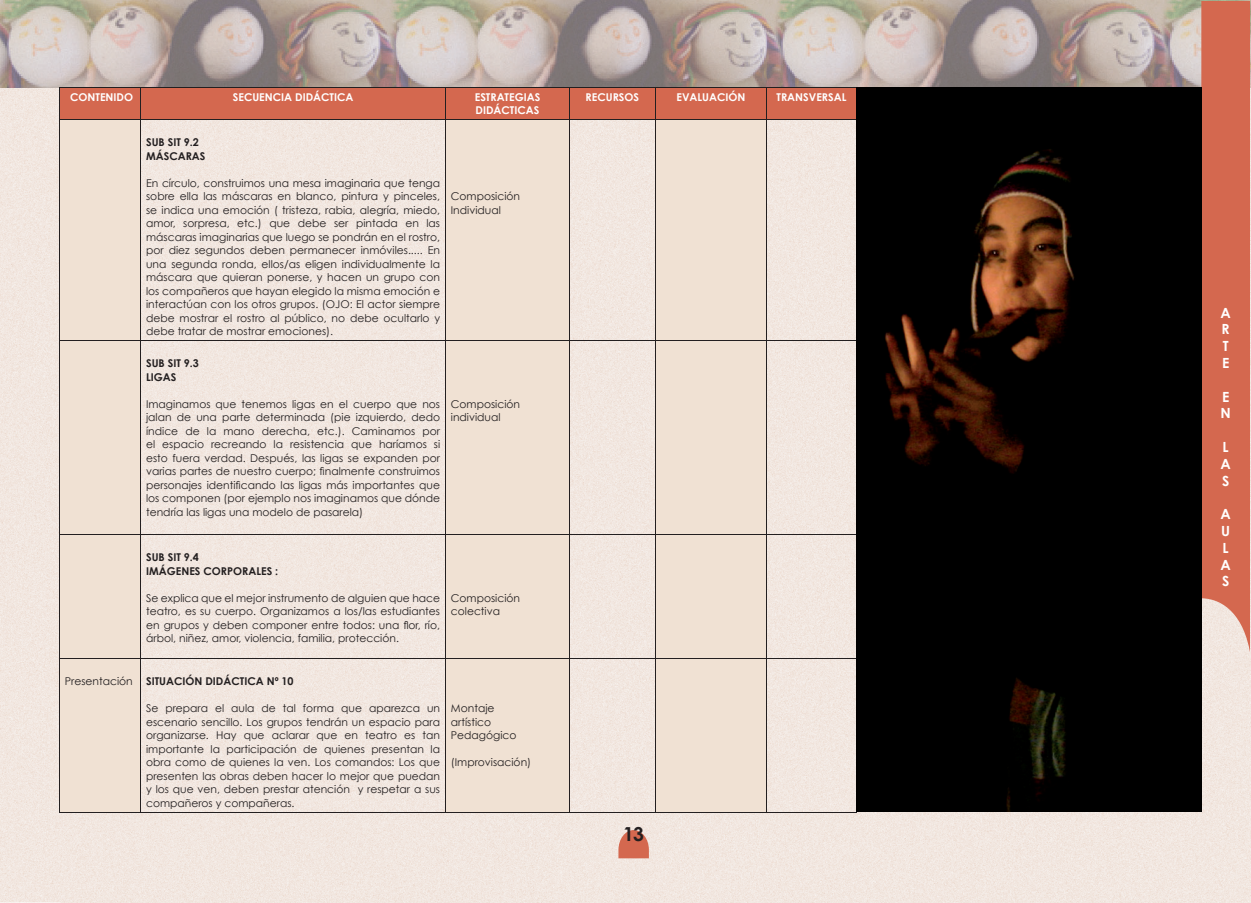
<style>
.page{position:relative;width:1251px;height:903px;background:#fff}
.page>*{position:absolute;margin:0;border:0;box-sizing:border-box;transform-origin:0 0}
.t1{font:700 19.25px "Century Gothic";color:#231f20}
.t2{font:700 14px/16.8px "Century Gothic";color:#fff}
.t3{font:10.67px/13.5px "Century Gothic";color:#231f20;text-align:justify}
.t4{font:700 10.67px/13.5px "Century Gothic";color:#231f20}
.t5{font:700 10.67px/13px "Century Gothic";color:#fff}
.s1{font-weight:400}
</style>
<div class="page">
<div style="left:0;top:88px;width:61px;height:814px;background:#f1e7e0"></div>
<div style="left:61px;top:120px;width:1188px;height:782px;background:#f2e7e0"></div>
<svg style="left:618px;top:830px;width:30px;height:28px"></svg>
<img style="left:0;top:0;width:1250px;height:88px">
<svg style="left:1200px;top:1px;width:49px;height:651px;background:#bb644f"></svg>
<div style="left:60px;top:89px;width:795px;height:30px;background:#d4684f"></div>
<svg style="left:60px;top:120px;width:706px;height:692px;background:#f1e4db"></svg>
<div style="left:446px;top:120px;width:123px;height:692px;background:#f0e1d3"></div>
<hr style="left:59px;top:88px;width:82px;height:1px;background:#231f20">
<hr style="left:59px;top:88px;width:1px;height:31px;background:#231f20">
<hr style="left:141px;top:88px;width:304px;height:1px;background:#231f20">
<hr style="left:140px;top:88px;width:1px;height:31px;background:#231f20">
<hr style="left:445px;top:88px;width:124px;height:1px;background:#231f20">
<hr style="left:445px;top:88px;width:1px;height:31px;background:#231f20">
<hr style="left:569px;top:88px;width:86px;height:1px;background:#231f20">
<hr style="left:569px;top:88px;width:1px;height:31px;background:#231f20">
<hr style="left:655px;top:88px;width:111px;height:1px;background:#231f20">
<hr style="left:655px;top:88px;width:1px;height:31px;background:#231f20">
<hr style="left:766px;top:88px;width:90px;height:1px;background:#231f20">
<hr style="left:766px;top:88px;width:1px;height:31px;background:#231f20">
<hr style="left:855px;top:88px;width:1px;height:31px;background:#231f20">
<hr style="left:59px;top:119px;width:82px;height:1px;background:#231f20">
<hr style="left:59px;top:120px;width:1px;height:220px;background:#231f20">
<hr style="left:141px;top:119px;width:304px;height:1px;background:#231f20">
<hr style="left:140px;top:120px;width:1px;height:220px;background:#231f20">
<hr style="left:445px;top:119px;width:124px;height:1px;background:#231f20">
<hr style="left:445px;top:120px;width:1px;height:220px;background:#231f20">
<hr style="left:569px;top:119px;width:86px;height:1px;background:#231f20">
<hr style="left:569px;top:120px;width:1px;height:220px;background:#231f20">
<hr style="left:655px;top:119px;width:111px;height:1px;background:#231f20">
<hr style="left:655px;top:120px;width:1px;height:220px;background:#231f20">
<hr style="left:766px;top:119px;width:90px;height:1px;background:#231f20">
<hr style="left:766px;top:120px;width:1px;height:220px;background:#231f20">
<hr style="left:855px;top:120px;width:1px;height:220px;background:#231f20">
<hr style="left:59px;top:340px;width:82px;height:1px;background:#231f20">
<hr style="left:59px;top:340px;width:1px;height:194px;background:#231f20">
<hr style="left:141px;top:340px;width:304px;height:1px;background:#231f20">
<hr style="left:140px;top:340px;width:1px;height:194px;background:#231f20">
<hr style="left:445px;top:340px;width:124px;height:1px;background:#231f20">
<hr style="left:445px;top:340px;width:1px;height:194px;background:#231f20">
<hr style="left:569px;top:340px;width:86px;height:1px;background:#231f20">
<hr style="left:569px;top:340px;width:1px;height:194px;background:#231f20">
<hr style="left:655px;top:340px;width:111px;height:1px;background:#231f20">
<hr style="left:655px;top:340px;width:1px;height:194px;background:#231f20">
<hr style="left:766px;top:340px;width:90px;height:1px;background:#231f20">
<hr style="left:766px;top:340px;width:1px;height:194px;background:#231f20">
<hr style="left:855px;top:340px;width:1px;height:194px;background:#231f20">
<hr style="left:59px;top:534px;width:82px;height:1px;background:#231f20">
<hr style="left:59px;top:534px;width:1px;height:124px;background:#231f20">
<hr style="left:141px;top:534px;width:304px;height:1px;background:#231f20">
<hr style="left:140px;top:534px;width:1px;height:124px;background:#231f20">
<hr style="left:445px;top:534px;width:124px;height:1px;background:#231f20">
<hr style="left:445px;top:534px;width:1px;height:124px;background:#231f20">
<hr style="left:569px;top:534px;width:86px;height:1px;background:#231f20">
<hr style="left:569px;top:534px;width:1px;height:124px;background:#231f20">
<hr style="left:655px;top:534px;width:111px;height:1px;background:#231f20">
<hr style="left:655px;top:534px;width:1px;height:124px;background:#231f20">
<hr style="left:766px;top:534px;width:90px;height:1px;background:#231f20">
<hr style="left:766px;top:534px;width:1px;height:124px;background:#231f20">
<hr style="left:855px;top:534px;width:1px;height:124px;background:#231f20">
<hr style="left:59px;top:658px;width:82px;height:1px;background:#231f20">
<hr style="left:59px;top:659px;width:1px;height:153px;background:#231f20">
<hr style="left:141px;top:658px;width:304px;height:1px;background:#231f20">
<hr style="left:140px;top:659px;width:1px;height:153px;background:#231f20">
<hr style="left:445px;top:658px;width:124px;height:1px;background:#231f20">
<hr style="left:445px;top:659px;width:1px;height:153px;background:#231f20">
<hr style="left:569px;top:658px;width:86px;height:1px;background:#231f20">
<hr style="left:569px;top:659px;width:1px;height:153px;background:#231f20">
<hr style="left:655px;top:658px;width:111px;height:1px;background:#231f20">
<hr style="left:655px;top:659px;width:1px;height:153px;background:#231f20">
<hr style="left:766px;top:658px;width:90px;height:1px;background:#231f20">
<hr style="left:766px;top:659px;width:1px;height:153px;background:#231f20">
<hr style="left:855px;top:659px;width:1px;height:153px;background:#231f20">
<hr style="left:59px;top:812px;width:82px;height:1px;background:#231f20">
<hr style="left:141px;top:812px;width:304px;height:1px;background:#231f20">
<hr style="left:445px;top:812px;width:124px;height:1px;background:#231f20">
<hr style="left:569px;top:812px;width:86px;height:1px;background:#231f20">
<hr style="left:655px;top:812px;width:111px;height:1px;background:#231f20">
<hr style="left:766px;top:812px;width:90px;height:1px;background:#231f20">
<img style="left:856px;top:88px;width:344px;height:723px">
<p class="t5" style="left:70px;top:90px;width:64px">CONTENIDO</p>
<p class="t5" style="left:233px;top:90px;width:122px">SECUENCIA DIDÁCTICA</p>
<p class="t5" style="left:474px;top:90px;width:67px">ESTRATEGIAS<br>DIDÁCTICAS</p>
<p class="t5" style="left:585px;top:90px;width:55px">RECURSOS</p>
<p class="t5" style="left:676px;top:90px;width:70px">EVALUACIÓN</p>
<p class="t5" style="left:776px;top:90px;width:71px">TRANSVERSAL</p>
<p class="t4" style="left:146px;top:135px;width:61px">SUB SIT 9.2<br>MÁSCARAS</p>
<p class="t3" style="left:146px;top:176px;width:295px">En círculo, construimos una mesa imaginaria que tenga sobre ella las máscaras en blanco, pintura y pinceles, se indica una emoción ( tristeza, rabia, alegría, miedo, amor, sorpresa, etc.) que debe ser pintada en las máscaras imaginarias que luego se pondrán en el rostro, por diez segundos deben permanecer inmóviles..... En una segunda ronda, ellos/as eligen individualmente la máscara que quieran ponerse, y hacen un grupo con los compañeros que hayan elegido la misma emoción e interactúan con los otros grupos. (OJO: El actor siempre debe mostrar el rostro al público, no debe ocultarlo y debe tratar de mostrar emociones).</p>
<p class="t3" style="left:451px;top:189px;width:71px">Composición<br>Individual</p>
<p class="t4" style="left:146px;top:356px;width:54px">SUB SIT 9.3<br>LIGAS</p>
<p class="t3" style="left:146px;top:397px;width:295px">Imaginamos que tenemos ligas en el cuerpo que nos jalan de una parte determinada (pie izquierdo, dedo índice de la mano derecha, etc.). Caminamos por el espacio recreando la resistencia que haríamos si esto fuera verdad. Después, las ligas se expanden por varias partes de nuestro cuerpo; finalmente construimos personajes identificando las ligas más importantes que los componen (por ejemplo nos imaginamos que dónde tendría las ligas una modelo de pasarela)</p>
<p class="t3" style="left:451px;top:397px;width:71px">Composición individual</p>
<p class="t4" style="left:146px;top:550px;width:134px">SUB SIT 9.4<br>IMÁGENES CORPORALES :</p>
<p class="t3" style="left:146px;top:591px;width:295px">Se explica que el mejor instrumento de alguien que hace teatro, es su cuerpo. Organizamos a los/las estudiantes en grupos y deben componer entre todos: una flor, río, árbol, niñez, amor, violencia, familia, protección.</p>
<p class="t3" style="left:451px;top:591px;width:71px">Composición colectiva</p>
<p class="t4" style="left:65px;top:674px;width:230px"><span class="s1">Presentación</span> SITUACIÓN DIDÁCTICA Nº 10</p>
<p class="t3" style="left:146px;top:702px;width:295px">Se prepara el aula de tal forma que aparezca un escenario sencillo. Los grupos tendrán un espacio para organizarse. Hay que aclarar que en teatro es tan importante la participación de quienes presentan la obra como de quienes la ven. Los comandos: Los que presenten las obras deben hacer lo mejor que puedan y los que ven, deben prestar atención y respetar a sus compañeros y compañeras.</p>
<p class="t3" style="left:451px;top:702px;width:67px;text-align:left">Montaje artístico<br>Pedagógico</p>
<p class="t3" style="left:451px;top:755px;width:82px">(Improvisación)</p>
<h1 class="t1" style="left:623px;top:821px;width:22px">13</h1>
<h2 class="t2" style="left:1220px;top:304px;width:12px">A<br>R<br>T<br>E</h2>
<h2 class="t2" style="left:1220px;top:388px;width:12px">E<br>N</h2>
<h2 class="t2" style="left:1220px;top:438px;width:12px">L<br>A<br>S</h2>
<h2 class="t2" style="left:1220px;top:505px;width:12px">A<br>U<br>L<br>A<br>S</h2>
</div>
